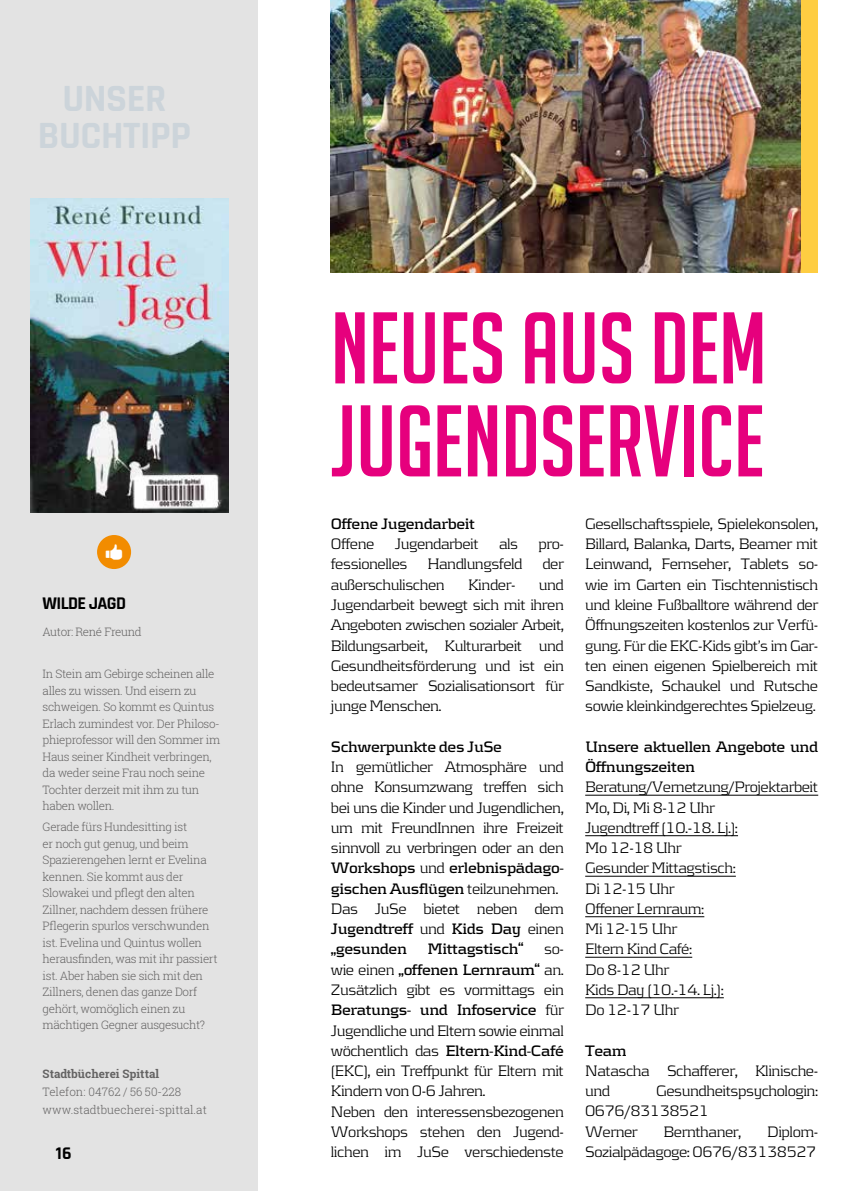
<style>
.page{position:relative;width:851px;height:1191px;background:#fff}
.page>*{position:absolute;margin:0;border:0;box-sizing:border-box;transform-origin:0 0}
.t1{font:99px/93px "Big Noodle Titling";color:#e6007d}
.t2{font:700 39px/37.5px "Rajdhani";letter-spacing:-.01em;color:#ccd4da;text-align:center}
.t3{font:36px "Entypo";color:#fff}
.t4{font:700 18px "Rajdhani";letter-spacing:-.035em;color:#000}
.t5{font:300 15.75px/20.2px "Kontrapunkt";letter-spacing:-.03em;color:#000}
.t6{font:700 15.75px/20.2px "Kontrapunkt";letter-spacing:-.03em;color:#000}
.t7{font:300 11.7px/16.5px "Roboto Slab";letter-spacing:-.03em;color:#646363}
.t8{font:300 11.7px/18px "Roboto Slab";color:#646363}
.t9{font:700 11.7px "Roboto Slab";color:#646363}
.s1{font-weight:700}
</style>
<div class="page">
<div style="left:0;top:0;width:258px;height:1191px;background:#e3e3e3"></div>
<div style="left:97px;top:535px;width:34px;height:34px;background:#f28c00;border-radius:50%"></div>
<img style="left:31px;top:198px;width:197px;height:314px">
<hr style="left:585px;top:795px;width:233px;height:1px;background:#000">
<hr style="left:585px;top:835px;width:153px;height:1px;background:#000">
<hr style="left:585px;top:876px;width:150px;height:1px;background:#000">
<hr style="left:585px;top:916px;width:119px;height:1px;background:#000">
<hr style="left:585px;top:957px;width:107px;height:1px;background:#000">
<hr style="left:585px;top:997px;width:138px;height:1px;background:#000">
<div style="left:800px;top:0;width:18px;height:272px;background:#fecd42"></div>
<img style="left:331px;top:0;width:469px;height:272px">
<h2 class="t2" style="left:38px;top:81px;width:155px">UNSER<br>BUCHTIPP</h2>
<h3 class="t3" style="left:104px;top:527px;width:21px">8</h3>
<p class="t4" style="left:43px;top:592px;width:85px">WILDE JAGD</p>
<p class="t7" style="left:43px;top:623px;width:101px">Autor: René Freund</p>
<p class="t7" style="left:43px;top:665px;width:179px">In Stein am Gebirge scheinen alle alles zu wissen. Und eisern zu schweigen. So kommt es Quintus<br>Erlach zumindest vor. Der Philoso&shy;phieprofessor will den Sommer im<br>Haus seiner Kindheit verbringen, da weder seine Frau noch seine<br>Tochter derzeit mit ihm zu tun haben wollen.</p>
<p class="t7" style="left:43px;top:818px;width:176px">Gerade fürs Hundesitting ist<br>er noch gut genug, und beim<br>Spazierengehen lernt er Evelina kennen. Sie kommt aus der<br>Slowakei und pflegt den alten<br>Zillner, nachdem dessen frühere<br>Pflegerin spurlos verschwunden ist. Evelina und Quintus wollen herausfinden, was mit ihr passiert ist. Aber haben sie sich mit den<br>Zillners, denen das ganze Dorf gehört, womöglich einen zu mächtigen Gegner ausgesucht?</p>
<p class="t9" style="left:43px;top:1066px;width:118px">Stadtbücherei Spittal</p>
<p class="t8" style="left:43px;top:1083px;width:166px">Telefon: 04762 / 56 50-228 www.stadtbuecherei-spittal.at</p>
<p class="t4" style="left:56px;top:1142px;width:17px">16</p>
<h1 class="t1" style="left:331px;top:302px;width:437px">NEUES AUS DEM<br>JUGENDSERVICE</h1>
<p class="t6" style="left:331px;top:513px;width:146px">Offene Jugendarbeit</p>
<p class="t5" style="left:331px;top:533px;width:45px">Offene</p>
<p class="t5" style="left:394px;top:533px;width:86px">Jugendarbeit</p>
<p class="t5" style="left:499px;top:533px;width:21px">als</p>
<p class="t5" style="left:538px;top:533px;width:27px">pro-</p>
<p class="t5" style="left:331px;top:554px;width:78px">fessionelles</p>
<p class="t5" style="left:427px;top:554px;width:97px">Handlungsfeld</p>
<p class="t5" style="left:542px;top:554px;width:23px">der</p>
<p class="t5" style="left:331px;top:574px;width:115px">außerschulischen</p>
<p class="t5" style="left:468px;top:574px;width:49px">Kinder-</p>
<p class="t5" style="left:331px;top:574px;width:234px;text-align:justify;text-indent:208px">und Jugendarbeit bewegt sich mit ihren Angeboten zwischen sozialer Arbeit, Bildungsarbeit, Kulturarbeit und Gesundheitsförderung und ist ein bedeutsamer Sozialisationsort für junge Menschen.</p>
<p class="t6" style="left:331px;top:736px;width:173px">Schwerpunkte des JuSe</p>
<p class="t5" style="left:331px;top:756px;width:234px">In gemütlicher Atmosphäre und ohne Konsumzwang treffen sich bei uns die Kinder und Jugendlichen, um mit FreundInnen ihre Freizeit sinnvoll zu verbringen oder an den<br><span class="s1">Workshops</span> und <span class="s1">erlebnispädago&shy;gischen Ausflügen</span> teilzunehmen.<br>Das JuSe bietet neben dem<br><span class="s1">Jugendtreff</span> und <span class="s1">Kids Day</span> einen <span class="s1">„gesunden</span></p>
<p class="t6" style="left:427px;top:938px;width:98px">Mittagstisch“</p>
<p class="t5" style="left:331px;top:938px;width:234px;text-indent:213px">so&shy;wie einen <span class="s1">„offenen Lernraum“</span> an.<br>Zusätzlich gibt es vormittags ein<br><span class="s1">Beratungs- und Infoservice</span> für<br>Jugendliche und Eltern sowie einmal wöchentlich das <span class="s1">Eltern-Kind-Café </span>(EKC), ein Treffpunkt für Eltern mit<br>Kindern von 0-6 Jahren.<br>Neben den interessensbezogenen<br>Workshops stehen den Jugend&shy;lichen im JuSe verschiedenste</p>
<p class="t5" style="left:585px;top:513px;width:234px;text-align:justify">Gesellschaftsspiele, Spielekonsolen, Billard, Balanka, Darts, Beamer mit Leinwand, Fernseher, Tablets so&shy;wie im Garten ein Tischtennistisch und kleine Fußballtore während der Öffnungszeiten kostenlos zur Verfü&shy;gung. Für die EKC-Kids gibt’s im Gar&shy;ten einen eigenen Spielbereich mit Sandkiste, Schaukel und Rutsche sowie kleinkindgerechtes Spielzeug.</p>
<p class="t6" style="left:585px;top:736px;width:234px">Unsere aktuellen Angebote und<br>Öffnungszeiten</p>
<p class="t5" style="left:585px;top:776px;width:234px">Beratung/Vernetzung/Projektarbeit<br>Mo, Di, Mi 8-12 Uhr<br>Jugendtreff (10.-18. Lj.):<br>Mo 12-18 Uhr<br>Gesunder Mittagstisch:<br>Di 12-15 Uhr<br>Offener Lernraum:<br>Mi 12-15 Uhr<br>Eltern Kind Café:<br>Do 8-12 Uhr<br>Kids Day (10.-14. Lj.):<br>Do 12-17 Uhr</p>
<p class="t6" style="left:585px;top:1040px;width:43px">Team</p>
<p class="t5" style="left:585px;top:1060px;width:234px">Natascha Schafferer, Klinische&shy;und</p>
<p class="t5" style="left:585px;top:1080px;width:234px;text-indent:71px">Gesundheitspsychologin:<br>0676/83138521<br>Werner</p>
<p class="t5" style="left:585px;top:1121px;width:234px;text-align:right">Diplom-<br>Sozialpädagoge: 0676/83138527</p>
<p class="t5" style="left:663px;top:1121px;width:79px">Bernthaner,</p>
</div>
